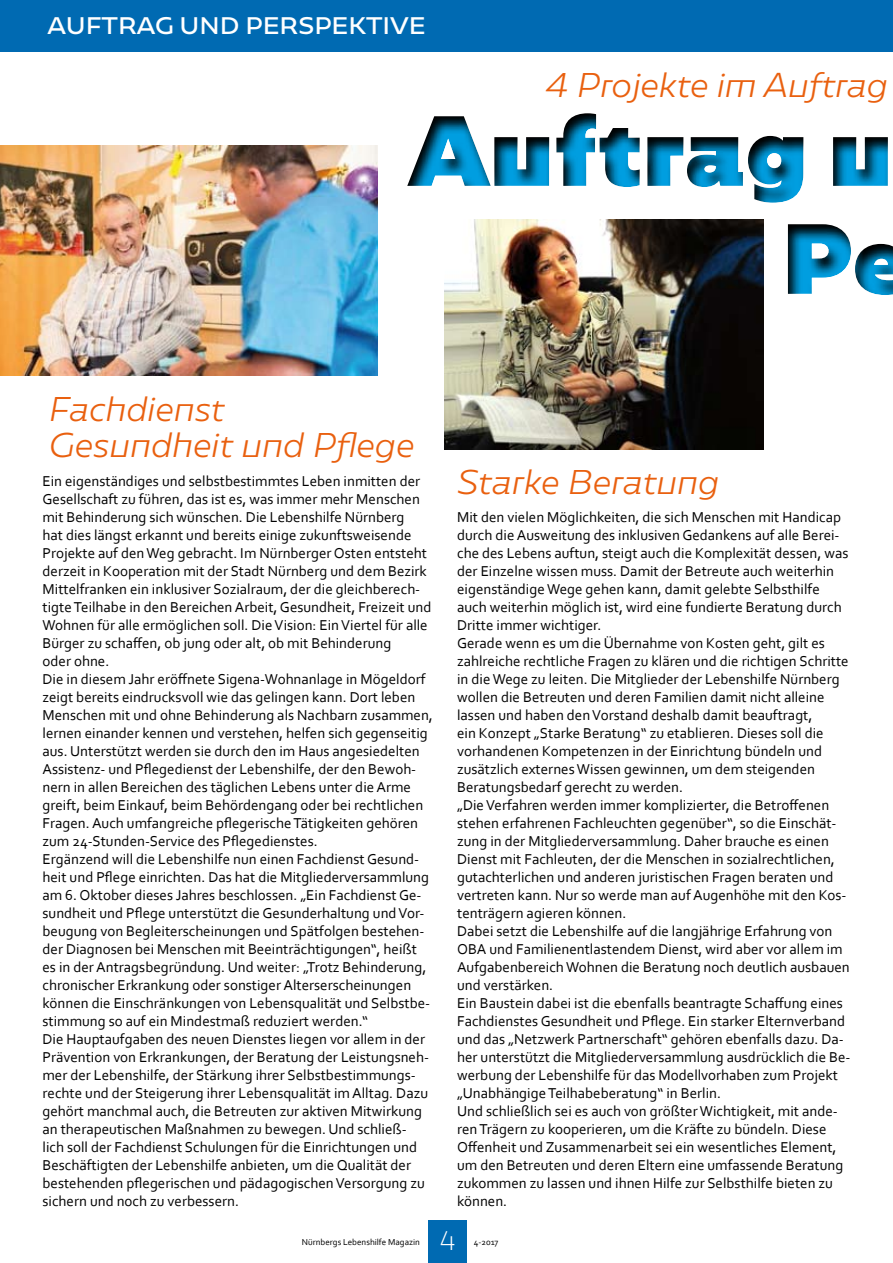
<style>
.page{position:relative;width:893px;height:1263px;background:#fff}
.page>*{position:absolute;margin:0;border:0;box-sizing:border-box;transform-origin:0 0}
.t1{font:900 87px/108px "Caprina";color:#009ee0;text-align:right}
.t2{font:italic 300 30px/36px "Caprina";color:#e9600f}
.t3{font:300 27px "Trenda";color:#fff}
.t4{font:21px "Caprina";color:#fff}
.t5{font:15px/18px "Corbel";color:#000}
.t6{font:9px "Corbel";color:#000}
</style>
<div class="page">
<div style="left:428px;top:1220px;width:39px;height:43px;background:#006ab2"></div>
<div style="left:0;top:0;width:893px;height:51px;background:#006ab2"></div>
<svg style="left:377px;top:113px;width:516px;height:210px"></svg>
<img style="left:444px;top:219px;width:319px;height:230px">
<img style="left:0;top:145px;width:377px;height:230px">
<h3 class="t4" style="left:48px;top:11px;width:19px">AUFTRA</h3>
<h3 class="t4" style="left:155px;top:11px;width:45px">G UND</h3>
<h3 class="t4" style="left:245px;top:11px;width:35px">PERS</h3>
<h3 class="t4" style="left:314px;top:11px;width:35px">PEKT</h3>
<h3 class="t4" style="left:383px;top:11px;width:41px">IVE</h3>
<h2 class="t2" style="left:545px;top:67px;width:344px">4 Projekte im Auftrag</h2>
<h1 class="t1" style="left:408px;top:97px;width:501px">Auftrag u<br>Pe</h1>
<h2 class="t2" style="left:49px;top:390px;width:367px">Fachdienst<br>Gesundheit und Pflege</h2>
<p class="t5" style="left:43px;top:472px;width:392px">Ein eigenständiges und selbstbestimmtes Leben inmitten der Gesellschaft zu führen, das ist es, was immer mehr Menschen mit Behinderung sich wünschen. Die Lebenshilfe Nürnberg<br>hat dies längst erkannt und bereits einige zukunftsweisende Projekte auf den Weg gebracht. Im Nürnberger Osten entsteht derzeit in Kooperation mit der Stadt Nürnberg und dem Bezirk Mittelfranken ein inklusiver Sozialraum, der die gleichberech&shy;tigte Teilhabe in den Bereichen Arbeit, Gesundheit, Freizeit und Wohnen für alle ermöglichen soll. Die Vision: Ein Viertel für alle Bürger zu schaffen, ob jung oder alt, ob mit Behinderung<br>oder ohne.<br>Die in diesem Jahr eröffnete Sigena-Wohnanlage in Mögeldorf zeigt bereits eindrucksvoll wie das gelingen kann. Dort leben Menschen mit und ohne Behinderung als Nachbarn zusammen, lernen einander kennen und verstehen, helfen sich gegenseitig aus. Unterstützt werden sie durch den im Haus angesiedelten Assistenz- und Pflegedienst der Lebenshilfe, der den Bewoh&shy;nern in allen Bereichen des täglichen Lebens unter die Arme greift, beim Einkauf, beim Behördengang oder bei rechtlichen Fragen. Auch umfangreiche pflegerische Tätigkeiten gehören zum 24-Stunden-Service des Pflegedienstes.<br>Ergänzend will die Lebenshilfe nun einen Fachdienst Gesund&shy;heit und Pflege einrichten. Das hat die Mitgliederversammlung am 6. Oktober dieses Jahres beschlossen. „Ein Fachdienst Ge&shy;sundheit und Pflege unterstützt die Gesunderhaltung und Vor&shy;beugung von Begleiterscheinungen und Spätfolgen bestehen&shy;der Diagnosen bei Menschen mit Beeinträchtigungen“, heißt es in der Antragsbegründung. Und weiter: „Trotz Behinderung, chronischer Erkrankung oder sonstiger Alterserscheinungen können die Einschränkungen von Lebensqualität und Selbstbe&shy;stimmung so auf ein Mindestmaß reduziert werden.“<br>Die Hauptaufgaben des neuen Dienstes liegen vor allem in der Prävention von Erkrankungen, der Beratung der Leistungsneh&shy;mer der Lebenshilfe, der Stärkung ihrer Selbstbestimmungs&shy;rechte und der Steigerung ihrer Lebensqualität im Alltag. Dazu gehört manchmal auch, die Betreuten zur aktiven Mitwirkung an therapeutischen Maßnahmen zu bewegen. Und schließ-<br>lich soll der Fachdienst Schulungen für die Einrichtungen und Beschäftigten der Lebenshilfe anbieten, um die Qualität der bestehenden pflegerischen und pädagogischen Versorgung zu sichern und noch zu verbessern.</p>
<h2 class="t2" style="left:457px;top:463px;width:264px">Starke Beratung</h2>
<p class="t5" style="left:457px;top:508px;width:395px">Mit den vielen Möglichkeiten, die sich Menschen mit Handicap durch die Ausweitung des inklusiven Gedankens auf alle Berei&shy;che des Lebens auftun, steigt auch die Komplexität dessen, was der Einzelne wissen muss. Damit der Betreute auch weiterhin eigenständige Wege gehen kann, damit gelebte Selbsthilfe auch weiterhin möglich ist, wird eine fundierte Beratung durch Dritte immer wichtiger.<br>Gerade wenn es um die Übernahme von Kosten geht, gilt es zahlreiche rechtliche Fragen zu klären und die richtigen Schritte in die Wege zu leiten. Die Mitglieder der Lebenshilfe Nürnberg wollen die Betreuten und deren Familien damit nicht alleine lassen und haben den Vorstand deshalb damit beauftragt,<br>ein Konzept „Starke Beratung“ zu etablieren. Dieses soll die vorhandenen Kompetenzen in der Einrichtung bündeln und zusätzlich externes Wissen gewinnen, um dem steigenden Beratungsbedarf gerecht zu werden.<br>„Die Verfahren werden immer komplizierter, die Betroffenen stehen erfahrenen Fachleuchten gegenüber“, so die Einschät&shy;zung in der Mitgliederversammlung. Daher brauche es einen Dienst mit Fachleuten, der die Menschen in sozialrechtlichen, gutachterlichen und anderen juristischen Fragen beraten und vertreten kann. Nur so werde man auf Augenhöhe mit den Kos&shy;tenträgern agieren können.<br>Dabei setzt die Lebenshilfe auf die langjährige Erfahrung von OBA und Familienentlastendem Dienst, wird aber vor allem im Aufgabenbereich Wohnen die Beratung noch deutlich ausbauen und verstärken.<br>Ein Baustein dabei ist die ebenfalls beantragte Schaffung eines Fachdienstes Gesundheit und Pflege. Ein starker Elternverband und das „Netzwerk Partnerschaft“ gehören ebenfalls dazu. Da&shy;her unterstützt die Mitgliederversammlung ausdrücklich die Be&shy;werbung der Lebenshilfe für das Modellvorhaben zum Projekt „Unabhängige Teilhabeberatung“ in Berlin.<br>Und schließlich sei es auch von größter Wichtigkeit, mit ande&shy;ren Trägern zu kooperieren, um die Kräfte zu bündeln. Diese Offenheit und Zusammenarbeit sei ein wesentliches Element, um den Betreuten und deren Eltern eine umfassende Beratung zukommen zu lassen und ihnen Hilfe zur Selbsthilfe bieten zu können.</p>
<h3 class="t3" style="left:440px;top:1225px;width:17px">4</h3>
<p class="t6" style="left:302px;top:1236px;width:120px">Nürnbergs Lebenshilfe Magazin</p>
<p class="t6" style="left:474px;top:1236px;width:26px">4-2017</p>
</div>
